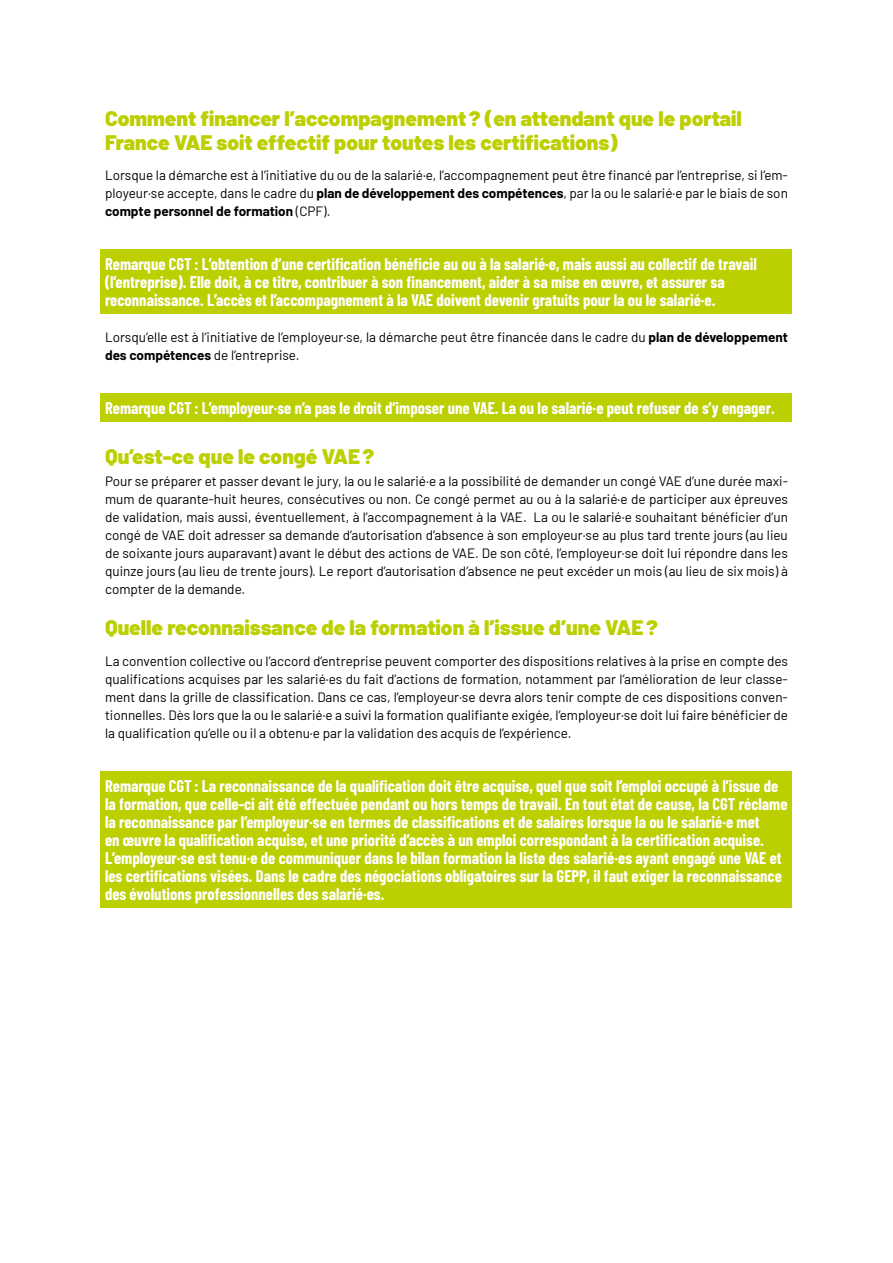
<style>
.page{position:relative;width:893px;height:1263px;background:#fff}
.page>*{position:absolute;margin:0;border:0;box-sizing:border-box;transform-origin:0 0}
.t1{font:900 21px/24px "Barlow";color:#bccf00}
.t2{font:700 16.5px/18px "Barlow Condensed";color:#fff}
.t3{font:13.5px/18px "Barlow";color:#000;text-align:justify}
.s1{font-weight:700}
</style>
<div class="page">
<div style="left:101px;top:249px;width:691px;height:65px;background:#bccf00"></div>
<div style="left:101px;top:393px;width:691px;height:29px;background:#bccf00"></div>
<div style="left:101px;top:771px;width:691px;height:137px;background:#bccf00"></div>
<h1 class="t1" style="left:105px;top:106px;width:638px">Comment financer l’accompagnement? (en attendant que le portail<br>France VAE soit effectif pour toutes les certifications)</h1>
<p class="t3" style="left:105px;top:166px;width:684px">Lorsque la démarche est à l’initiative du ou de la salarié·e, l’accompagnement peut être financé par l’entreprise, si l’em&shy;ployeur·se accepte, dans le cadre du <span class="s1">plan de développement des compétences</span>, par la ou le salarié·e par le biais de son <span class="s1">compte personnel de formation</span> (CPF).</p>
<p class="t2" style="left:105px;top:254px;width:653px">Remarque CGT : L’obtention d’une certification bénéficie au ou à la salarié·e, mais aussi au collectif de travail (l’entreprise). Elle doit, à ce titre, contribuer à son financement, aider à sa mise en œuvre, et assurer sa reconnaissance. L’accès et l’accompagnement à la VAE doivent devenir gratuits pour la ou le salarié·e.</p>
<p class="t3" style="left:105px;top:328px;width:684px">Lorsqu’elle est à l’initiative de l’employeur·se, la démarche peut être financée dans le cadre du <span class="s1">plan de développement des compétences</span> de l’entreprise.</p>
<p class="t2" style="left:105px;top:398px;width:671px">Remarque CGT : L’employeur·se n’a pas le droit d’imposer une VAE. La ou le salarié·e peut refuser de s’y engager.</p>
<h1 class="t1" style="left:105px;top:443px;width:271px">Qu’est-ce que le congé VAE?</h1>
<p class="t3" style="left:105px;top:472px;width:684px">Pour se préparer et passer devant le jury, la ou le salarié·e a la possibilité de demander un congé VAE d’une durée maxi&shy;mum de quarante-huit heures, consécutives ou non. Ce congé permet au ou à la salarié·e de participer aux épreuves de validation, mais aussi, éventuellement, à l’accompagnement à la VAE. La ou le salarié·e souhaitant bénéficier d’un congé de VAE doit adresser sa demande d’autorisation d’absence à son employeur·se au plus tard trente jours (au lieu de soixante jours auparavant) avant le début des actions de VAE. De son côté, l’employeur·se doit lui répondre dans les quinze jours (au lieu de trente jours). Le report d’autorisation d’absence ne peut excéder un mois (au lieu de six mois) à compter de la demande.</p>
<h1 class="t1" style="left:105px;top:615px;width:554px">Quelle reconnaissance de la formation à l’issue d’une VAE?</h1>
<p class="t3" style="left:105px;top:652px;width:684px">La convention collective ou l’accord d’entreprise peuvent comporter des dispositions relatives à la prise en compte des qualifications acquises par les salarié·es du fait d’actions de formation, notamment par l’amélioration de leur classe&shy;ment dans la grille de classification. Dans ce cas, l’employeur·se devra alors tenir compte de ces dispositions conven&shy;tionnelles. Dès lors que la ou le salarié·e a suivi la formation qualifiante exigée, l’employeur·se doit lui faire bénéficier de la qualification qu’elle ou il a obtenu·e par la validation des acquis de l’expérience.</p>
<p class="t2" style="left:105px;top:776px;width:684px">Remarque CGT : La reconnaissance de la qualification doit être acquise, quel que soit l’emploi occupé à l’issue de la formation, que celle-ci ait été effectuée pendant ou hors temps de travail. En tout état de cause, la CGT réclame la reconnaissance par l’employeur·se en termes de classifications et de salaires lorsque la ou le salarié·e met<br>en œuvre la qualification acquise, et une priorité d’accès à un emploi correspondant à la certification acquise.<br>L’employeur·se est tenu·e de communiquer dans le bilan formation la liste des salarié·es ayant engagé une VAE et les certifications visées. Dans le cadre des négociations obligatoires sur la GEPP, il faut exiger la reconnaissance des évolutions professionnelles des salarié·es.</p>
</div>
